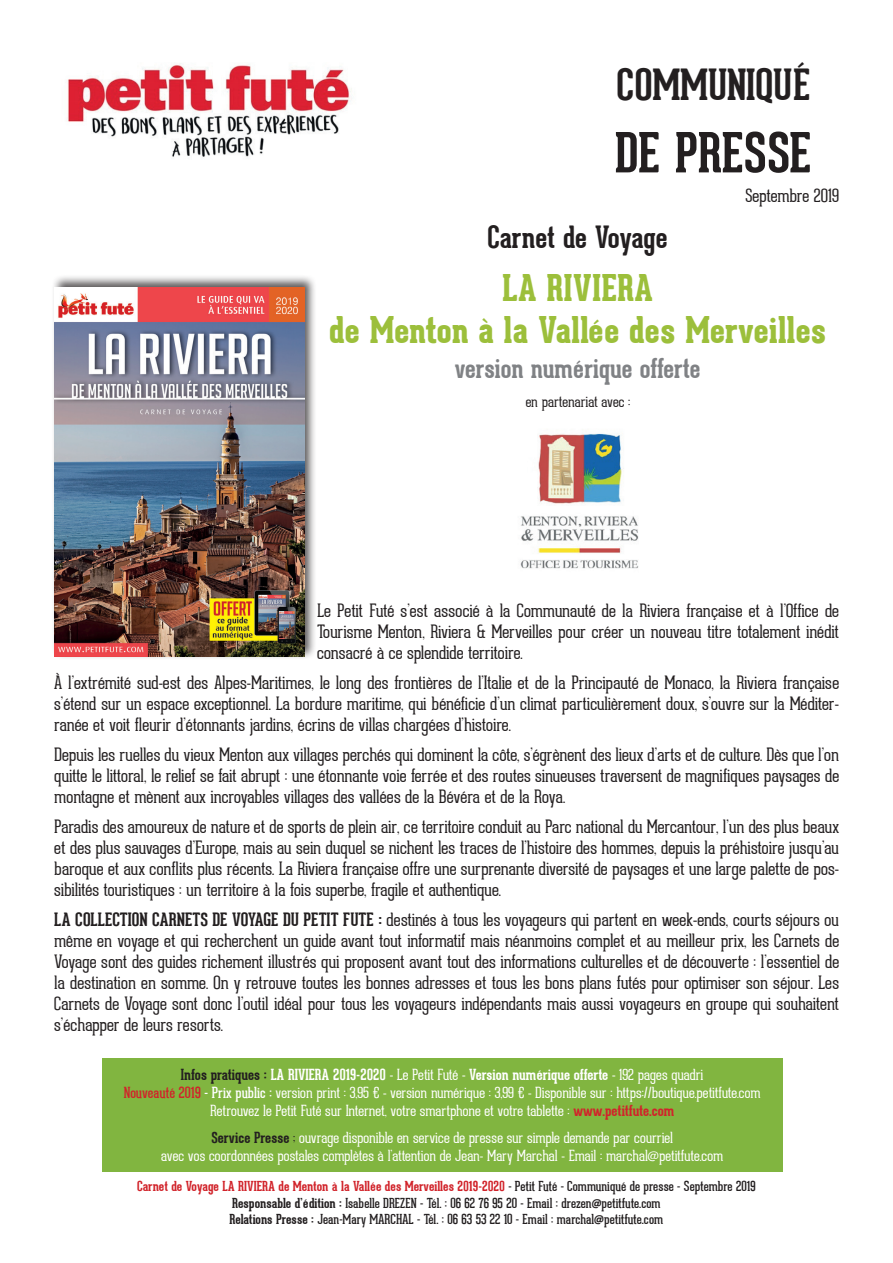
<style>
.page{position:relative;width:893px;height:1263px;background:#fff}
.page>*{position:absolute;margin:0;border:0;box-sizing:border-box;transform-origin:0 0}
.t1{font:700 54px "Geared Slab";color:#231f20}
.t2{font:700 42px "Geared Slab";color:#231f20}
.t3{font:800 36px/41.4px "Geared Slab";color:#9cbf3b;text-align:center}
.t4{font:700 30px "Geared Slab";color:#231f20}
.t5{font:700 27px "Geared Slab";color:#808285}
.t6{font:100 18px/21px "Geared Slab";letter-spacing:-.005em;color:#231f20;text-align:justify}
.t7{font:100 15px/18px "Geared Slab";letter-spacing:-.005em;color:#fff;text-align:center}
.t8{font:100 15px "Geared Slab";letter-spacing:-.005em;color:#231f20}
.t9{font:13.5px/16.5px "Geared Slab";color:#231f20;text-align:center}
.s1{font-weight:700}
.s2{font-weight:700;color:#231f20}
.s3{font-weight:400;color:#d1232a}
.s4{font-weight:400}
.s5{font-weight:700;color:#d1232a}
.s6{color:#231f20}
</style>
<div class="page">
<img style="left:67px;top:63px;width:285px;height:94px">
<div style="left:102px;top:1059px;width:680px;height:113px;background:#81b540"></div>
<div style="left:51px;top:274px;width:266px;height:386px;background:#231f20;opacity:.75"></div>
<img style="left:54px;top:287px;width:250px;height:369px">
<img style="left:520px;top:433px;width:119px;height:136px">
<h2 class="t2" style="left:617px;top:58px;width:195px">COMMUNIQUÉ</h2>
<h1 class="t1" style="left:615px;top:119px;width:198px">DE PRESSE</h1>
<p class="t6" style="left:745px;top:186px;width:95px">Septembre 2019</p>
<h3 class="t4" style="left:487px;top:219px;width:182px">Carnet de Voyage</h3>
<h3 class="t3" style="left:329px;top:268px;width:499px">LA RIVIERA<br>de Menton à la Vallée des Merveilles</h3>
<h3 class="t5" style="left:455px;top:351px;width:247px">version numérique offerte</h3>
<p class="t8" style="left:526px;top:393px;width:106px">en partenariat avec :</p>
<p class="t6" style="left:317px;top:600px;width:524px">Le Petit Futé s’est associé à la Communauté de la Riviera française et à l’Office de Tourisme Menton, Riviera &amp; Merveilles pour créer un nouveau titre totalement inédit consacré à ce splendide territoire.</p>
<p class="t6" style="left:54px;top:672px;width:786px">À l’extrémité sud-est des Alpes-Maritimes, le long des frontières de l’Italie et de la Principauté de Monaco, la Riviera française s’étend sur un espace exceptionnel. La bordure maritime, qui bénéficie d’un climat particulièrement doux, s’ouvre sur la Méditer&shy;ranée et voit fleurir d’étonnants jardins, écrins de villas chargées d’histoire.</p>
<p class="t6" style="left:54px;top:745px;width:786px">Depuis les ruelles du vieux Menton aux villages perchés qui dominent la côte, s’égrènent des lieux d’arts et de culture. Dès que l’on quitte le littoral, le relief se fait abrupt : une étonnante voie ferrée et des routes sinueuses traversent de magnifiques paysages de montagne et mènent aux incroyables villages des vallées de la Bévéra et de la Roya.</p>
<p class="t6" style="left:54px;top:817px;width:786px">Paradis des amoureux de nature et de sports de plein air, ce territoire conduit au Parc national du Mercantour, l’un des plus beaux et des plus sauvages d’Europe, mais au sein duquel se nichent les traces de l’histoire des hommes, depuis la préhistoire jusqu’au baroque et aux conflits plus récents. La Riviera française offre une surprenante diversité de paysages et une large palette de pos&shy;sibilités touristiques : un territoire à la fois superbe, fragile et authentique.</p>
<p class="t6" style="left:54px;top:910px;width:786px"><span class="s1">LA COLLECTION CARNETS DE VOYAGE DU PETIT FUTE :</span> destinés à tous les voyageurs qui partent en week-ends, courts séjours ou même en voyage et qui recherchent un guide avant tout informatif mais néanmoins complet et au meilleur prix, les Carnets de Voyage sont des guides richement illustrés qui proposent avant tout des informations culturelles et de découverte : l’essentiel de la destination en somme. On y retrouve toutes les bonnes adresses et tous les bons plans futés pour optimiser son séjour. Les Carnets de Voyage sont donc l’outil idéal pour tous les voyageurs indépendants mais aussi voyageurs en groupe qui souhaitent s’échapper de leurs resorts.</p>
<p class="t7" style="left:124px;top:1066px;width:639px"><span class="s2">Infos pratiques :</span> <span class="s1">LA RIVIERA 2019-2020</span> - Le Petit Futé - <span class="s1">Version numérique offerte</span> - 192 pages quadri<br><span class="s3">Nouveauté 2019</span> <span class="s4">- Prix public :</span> version print : 3,95 € - version numérique : 3,99 € - Disponible sur : https://boutique.petitfute.com<br>Retrouvez le Petit Futé sur Internet, votre smartphone et votre tablette : <span class="s5">www.petitfute.com</span></p>
<p class="t7" style="left:161px;top:1129px;width:564px"><span class="s2">Service Presse</span> <span class="s6">;</span> ouvrage disponible en service de presse sur simple demande par courriel<br>avec vos coordonnées postales complètes à l’attention de Jean- Mary Marchal - Email : marchal@petitfute.com</p>
<p class="t9" style="left:137px;top:1178px;width:620px"><span class="s5">Carnet de Voyage LA RIVIERA de Menton à la Vallée des Merveilles 2019-2020</span> - Petit Futé - Communiqué de presse - Septembre 2019<br><span class="s1">Responsable d’édition :</span> Isabelle DREZEN - Tél. : 06 62 76 95 20 - Email : drezen@petitfute.com<br><span class="s1">Relations Presse :</span> Jean-Mary MARCHAL - Tél. : 06 63 53 22 10 - Email : marchal@petitfute.com</p>
</div>
